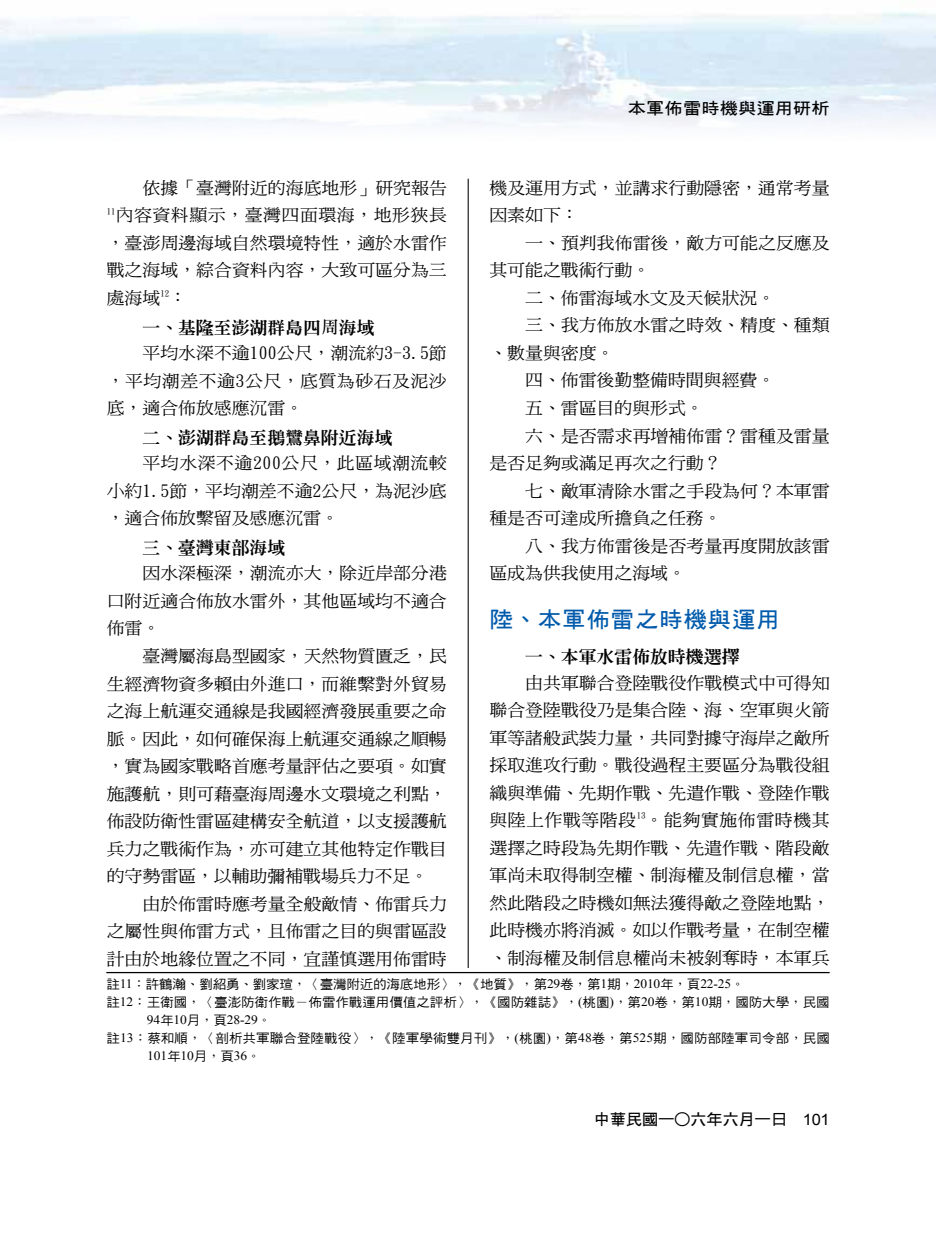
<style>
.page{position:relative;width:936px;height:1234px;background:#fff}
.page>*{position:absolute;margin:0;border:0;box-sizing:border-box;transform-origin:0 0}
.t1{font:22.2px "DF Hei Bd HK BF";letter-spacing:.035em;color:#005bac;scale:1.05 1}
.t2{font:16.95px/27.5px "DF Ming Md HK BF";color:#000;text-align:justify;scale:1.05 1}
.t3{font:800 16.95px "Inn Ming";color:#000;scale:1.05 1}
.t4{font:16.2px "DF Hei Bd HK BF";letter-spacing:.02em;color:#000;scale:1.11 1}
.t5{font:15.6px "DF Hei Bd HK BF";letter-spacing:-.025em;color:#000;scale:1.05 1}
.t6{font:12.9px/18px "DF Hei Md HK BF";color:#000;scale:1.05 1}
.t7{font:12.9px "Times New Roman";letter-spacing:-.01em;color:#000;scale:1.05 1}
.s1{font-weight:700}
.s2{font-family:"Times New Roman"}
.s3{font-family:"DF Kai Shu SB Estd BF"}
.s4{font-family:"DF Hei Md HK BF"}
.s5{font-family:"DFN Hei XB HK BF"}
.s6{font-family:"Arial"}
</style>
<div class="page">
<hr style="left:467px;top:179px;width:1px;height:871px;background:#000">
<div style="left:106px;top:968px;width:723px;height:97px;background:#fff"></div>
<hr style="left:106px;top:971px;width:723px;height:1px;background:#000">
<p class="t4" style="left:628px;top:100px;width:183px">本軍佈雷時機與運用研析</p>
<p class="t2" style="left:107px;top:174px;width:325px;text-indent:36px">依據「臺灣附近的海底地形」研究報告<sup>11</sup>內容資料顯示，臺灣四面環海，地形狹長，臺澎周邊海域自然環境特性，適於水雷作戰之海域，綜合資料內容，大致可區分為三處海域<sup>12</sup>：</p>
<p class="t3" style="left:142px;top:319px;width:223px">一、基隆至澎湖群島四<span class="s1">周</span>海域</p>
<p class="t2" style="left:107px;top:339px;width:325px;text-indent:36px">平均水深不逾100公尺，潮流約3-3.5節，平均潮差不逾3公尺，底質為砂石及泥沙底，適合佈放感應沉雷。</p>
<p class="t3" style="left:142px;top:429px;width:240px">二、澎湖群島至鵝鸞鼻附近海域</p>
<p class="t2" style="left:107px;top:449px;width:325px;text-indent:36px">平均水深不逾200公尺，此區域潮流較小約1.5節，平均潮差不逾2公尺，為泥沙底，適合佈放繫留及感應沉雷。</p>
<p class="t3" style="left:142px;top:539px;width:137px">三、臺灣東部海域</p>
<p class="t2" style="left:107px;top:559px;width:325px;text-indent:36px">因水深極深，潮流亦大，除近岸部分港口附近適合佈放水雷外，其他區域均不適合佈雷。</p>
<p class="t2" style="left:107px;top:642px;width:325px;text-indent:36px">臺灣屬海島型國家，天然物質匱乏，民生經濟物資多賴由外進口，而維繫對外貿易之海上航運交通線是我國經濟發展重要之命脈。因此，如何確保海上航運交通線之順暢，實為國家戰略首應考量評估之要項。如實施護航，則可藉臺海周邊水文環境之利點，佈設防衛性雷區建構安全航道，以支援護航兵力之戰術作為，亦可建立其他特定作戰目的守勢雷區，以輔助彌補戰場兵力不足。</p>
<p class="t2" style="left:107px;top:889px;width:325px;text-indent:36px">由於佈雷時應考量全般敵情、佈雷兵力之屬性與佈雷方式，且佈雷之目的與雷區設計由於地緣位置之不同，宜謹慎選用佈雷時</p>
<p class="t2" style="left:489px;top:174px;width:325px">機及運用方式，並講求行動隱密，通常考量因素如下：</p>
<p class="t2" style="left:525px;top:229px;width:291px">一、預判我佈雷後，敵方可能之反應及</p>
<p class="t2" style="left:489px;top:256px;width:155px">其可能之戰術行動。</p>
<p class="t2" style="left:525px;top:284px;width:240px">二、佈雷海域水文及天候狀況。</p>
<p class="t2" style="left:525px;top:311px;width:291px">三、我方佈放水雷之時效、精度、種類</p>
<p class="t2" style="left:489px;top:339px;width:121px">、數量與密度。</p>
<p class="t2" style="left:525px;top:366px;width:240px">四、佈雷後勤整備時間與經費。</p>
<p class="t2" style="left:525px;top:394px;width:171px">五、雷區目的與形式。</p>
<p class="t2" style="left:525px;top:421px;width:291px">六、是否需求再增補佈雷？雷種及雷量</p>
<p class="t2" style="left:489px;top:449px;width:222px">是否足夠或滿足再次之行動？</p>
<p class="t2" style="left:525px;top:476px;width:291px">七、敵軍清除水雷之手段為何？本軍雷</p>
<p class="t2" style="left:489px;top:504px;width:222px">種是否可達成所擔負之任務。</p>
<p class="t2" style="left:525px;top:531px;width:291px">八、我方佈雷後是否考量再度開放該雷</p>
<p class="t2" style="left:489px;top:559px;width:188px">區成為供我使用之海域。</p>
<h1 class="t1" style="left:489px;top:607px;width:278px">陸、本軍佈雷之時機與運用</h1>
<p class="t3" style="left:525px;top:648px;width:205px">一、本軍水雷佈放時機選擇</p>
<p class="t2" style="left:489px;top:668px;width:325px;text-indent:36px">由共軍聯合登陸戰役作戰模式中可得知聯合登陸戰役乃是集合陸、海、空軍與火箭軍等諸般武裝力量，共同對據守海岸之敵所採取進攻行動。戰役過程主要區分為戰役組織與準備、先期作戰、先遣作戰、登陸作戰與陸上作戰等階段<sup>13</sup>。能夠實施佈雷時機其選擇之時段為先期作戰、先遣作戰、階段敵軍尚未取得制空權、制海權及制信息權，當然此階段之時機如無法獲得敵之登陸地點，此時機亦將消滅。如以作戰考量，在制空權、制海權及制信息權尚未被剝奪時，本軍兵</p>
<p class="t6" style="left:106px;top:974px;width:690px">註<span class="s2">11</span><span class="s3">：</span>許鶴瀚<span class="s3">、</span>劉紹勇<span class="s3">、</span>劉家瑄<span class="s3">，〈</span>臺灣附近的海底地形<span class="s3">〉，《</span>地質<span class="s3">》，</span>第<span class="s2">29</span>卷<span class="s3">，</span>第<span class="s2">1</span>期<span class="s3">，</span><span class="s2">2010</span>年<span class="s3">，</span>頁<span class="s2">22-25</span><span class="s3">。<br></span>註<span class="s2">12</span><span class="s3">：</span>王衛國<span class="s3">，〈</span>臺澎防衛作戰<span class="s3">－</span>佈雷作戰運用價值之評析<span class="s3">〉，《</span>國防雜誌<span class="s3">》，</span><span class="s2">(</span>桃園<span class="s2">)</span><span class="s3">，</span>第<span class="s2">20</span>卷<span class="s3">，</span>第<span class="s2">10</span>期<span class="s3">，</span>國防大學<span class="s3">，</span>民國</p>
<p class="t7" style="left:147px;top:1010px;width:120px">94<span class="s4">年</span>10<span class="s4">月</span><span class="s3">，</span><span class="s4">頁</span>28-29<span class="s3">。</span></p>
<p class="t6" style="left:106px;top:1028px;width:690px">註<span class="s2">13</span><span class="s3">：</span>蔡和順<span class="s3">，〈</span>剖析共軍聯合登陸戰役<span class="s3">〉，《</span>陸軍學術雙月刊<span class="s3">》，</span><span class="s2">(</span>桃園<span class="s2">)</span><span class="s3">，</span>第<span class="s2">48</span>卷<span class="s3">，</span>第<span class="s2">525</span>期<span class="s3">，</span>國防部陸軍司令部<span class="s3">，</span>民國</p>
<p class="t7" style="left:147px;top:1046px;width:109px">101<span class="s4">年</span>10<span class="s4">月</span><span class="s3">，</span><span class="s4">頁</span>36<span class="s3">。</span></p>
<p class="t5" style="left:593px;top:1111px;width:226px">中華民國一<span class="s5">○</span>六年六月一日　<span class="s6">101</span></p>
</div>
